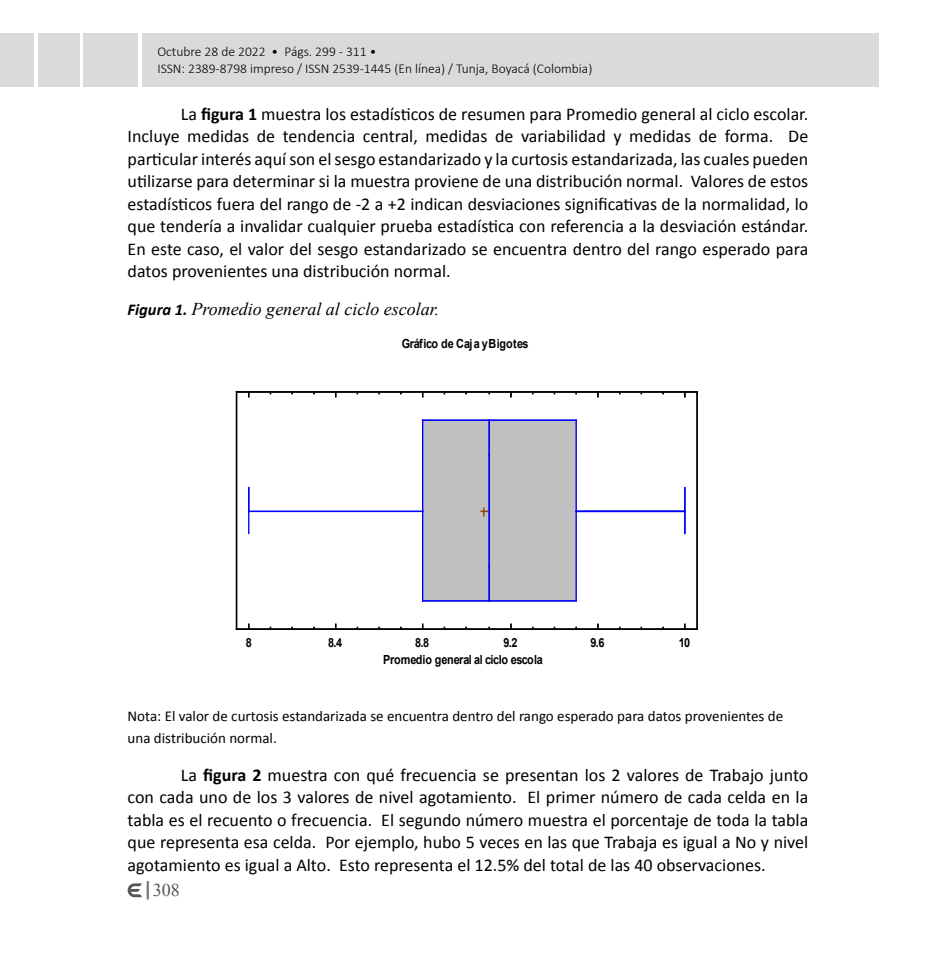
<style>
.page{position:relative;width:936px;height:978px;background:#fff}
.page>*{position:absolute;margin:0;border:0;box-sizing:border-box;transform-origin:0 0}
.t1{font:18px/22.5px "Calibri";color:#000;text-align:justify}
.t2{font:italic 18px "Times New Roman";color:#000}
.t3{font:18px "Times New Roman";color:#575756}
.t4{font:15px/22.5px "Calibri";color:#000}
.t5{font:300 13.5px/16.2px "Calibri";color:#000}
.t6{font:700 12.6px "Arial";letter-spacing:-.03em;color:#000;scale:.86 1}
.t7{font:700 12.6px "Arial";color:#000;scale:.86 1}
.s1{font-weight:700}
.s2{font-family:"Calibri";font-weight:700;font-size:16.5px}
</style>
<div class="page">
<svg style="left:128px;top:881px;width:21px;height:18px"></svg>
<div style="left:38px;top:33px;width:41px;height:53px;background:#dadada"></div>
<div style="left:0;top:33px;width:34px;height:53px;background:#dadada"></div>
<div style="left:83px;top:33px;width:55px;height:53px;background:#dadada"></div>
<div style="left:142px;top:33px;width:736px;height:53px;background:#dadada"></div>
<svg style="left:235px;top:391px;width:463px;height:239px"></svg>
<hr style="left:236px;top:628px;width:461px;height:2px;background:#000">
<hr style="left:236px;top:391px;width:461px;height:2px;background:#000">
<hr style="left:236px;top:392px;width:1px;height:237px;background:#000">
<hr style="left:696px;top:392px;width:1px;height:237px;background:#000">
<div style="left:422px;top:420px;width:67px;height:181px;background:#c0c0c0"></div>
<div style="left:489px;top:420px;width:87px;height:181px;background:#c0c0c0"></div>
<svg style="left:481px;top:508px;width:7px;height:8px"></svg>
<hr style="left:248px;top:488px;width:1px;height:45px;background:#00f">
<hr style="left:249px;top:511px;width:173px;height:1px;background:#00f">
<hr style="left:422px;top:420px;width:1px;height:91px;background:#00f">
<hr style="left:422px;top:419px;width:67px;height:2px;background:#00f">
<hr style="left:488px;top:455px;width:2px;height:111px;background:#00f">
<hr style="left:488px;top:420px;width:2px;height:35px;background:#00f">
<hr style="left:489px;top:419px;width:87px;height:2px;background:#00f">
<hr style="left:575px;top:420px;width:2px;height:91px;background:#00f">
<svg style="left:684px;top:488px;width:1px;height:45px"></svg>
<hr style="left:576px;top:511px;width:108px;height:1px;background:#00f">
<hr style="left:575px;top:511px;width:2px;height:90px;background:#00f">
<hr style="left:489px;top:600px;width:87px;height:2px;background:#00f">
<hr style="left:488px;top:566px;width:2px;height:35px;background:#00f">
<hr style="left:422px;top:600px;width:67px;height:2px;background:#00f">
<hr style="left:422px;top:511px;width:1px;height:90px;background:#00f">
<p class="t5" style="left:157px;top:43px;width:436px">Octubre 28 de 2022 • Págs. 299 - 311 •<br>ISSN: 2389-8798 impreso / ISSN 2539-1445 (En línea) / Tunja, Boyacá (Colombia)</p>
<p class="t1" style="left:128px;top:103px;width:682px;text-indent:53px">La <span class="s1">figura 1</span> muestra los estadísticos de resumen para Promedio general al ciclo escolar.<br>Incluye medidas de tendencia central, medidas de variabilidad y medidas de forma. De particular interés aquí son el sesgo estandarizado y la curtosis estandarizada, las cuales pueden utilizarse para determinar si la muestra proviene de una distribución normal. Valores de estos estadísticos fuera del rango de -2 a +2 indican desviaciones significativas de la normalidad, lo que tendería a invalidar cualquier prueba estadística con referencia a la desviación estándar.<br>En este caso, el valor del sesgo estandarizado se encuentra dentro del rango esperado para datos provenientes una distribución normal.</p>
<p class="t2" style="left:128px;top:296px;width:313px"><span class="s2">Figura 1.</span> Promedio general al ciclo escolar.</p>
<p class="t7" style="left:401px;top:335px;width:149px">Gráfico de Caja y Bigotes</p>
<p class="t6" style="left:246px;top:634px;width:9px">8</p>
<p class="t6" style="left:328px;top:634px;width:18px">8.4</p>
<p class="t6" style="left:415px;top:634px;width:18px">8.8</p>
<p class="t6" style="left:503px;top:634px;width:18px">9.2</p>
<p class="t6" style="left:590px;top:634px;width:18px">9.6</p>
<p class="t6" style="left:678px;top:634px;width:15px">10</p>
<p class="t6" style="left:383px;top:651px;width:187px">Promedio general al ciclo escola</p>
<p class="t4" style="left:128px;top:704px;width:657px">Nota: El valor de curtosis estandarizada se encuentra dentro del rango esperado para datos provenientes de una distribución normal.</p>
<p class="t1" style="left:128px;top:763px;width:682px;text-indent:53px">La <span class="s1">figura 2</span> muestra con qué frecuencia se presentan los 2 valores de Trabajo junto con cada uno de los 3 valores de nivel agotamiento. El primer número de cada celda en la tabla es el recuento o frecuencia. El segundo número muestra el porcentaje de toda la tabla que representa esa celda. Por ejemplo, hubo 5 veces en las que Trabaja es igual a No y nivel agotamiento es igual a Alto. Esto representa el 12.5% del total de las 40 observaciones.</p>
<p class="t3" style="left:153px;top:878px;width:28px">308</p>
</div>
